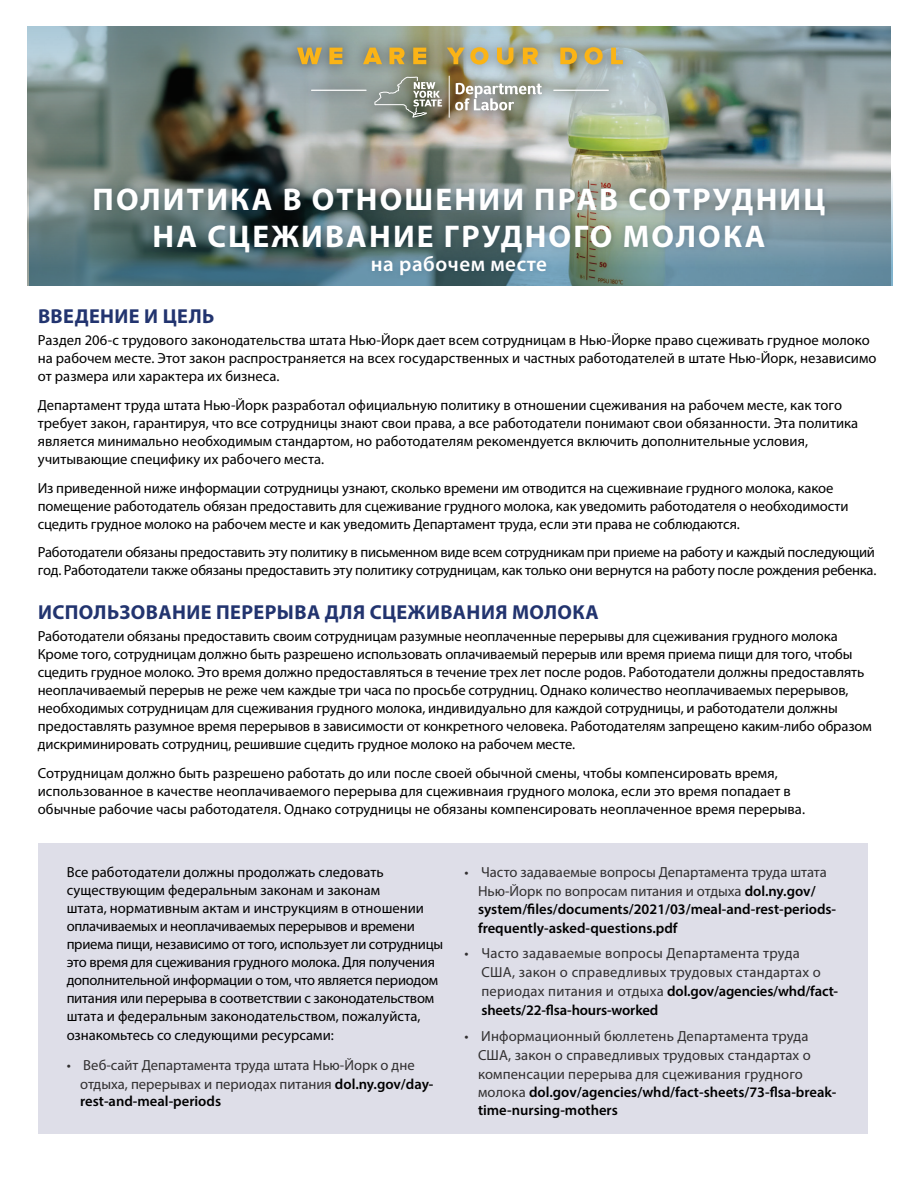
<style>
.page{position:relative;width:918px;height:1188px;background:#fff}
.page>*{position:absolute;margin:0;border:0;box-sizing:border-box;transform-origin:0 0}
.t1{font:700 31.5px/37.5px "Myriad Pro";letter-spacing:.07em;color:#fff;text-align:center}
.t2{font:600 21px "Myriad Pro";letter-spacing:.025em;color:#fff}
.t3{font:700 20.25px "Myriad Pro";letter-spacing:.02em;color:#22346f}
.t4{font:14.7px/18px "Myriad Pro";letter-spacing:-.005em;color:#000}
.t5{font:14.7px/18.9px "Myriad Pro";letter-spacing:.005em;color:#312f30}
.t6{font:600 14.7px/18.9px "Myriad Pro";color:#000}
.s1{font-weight:600;color:#000}
</style>
<div class="page">
<img style="left:27px;top:156px;width:864px;height:129px">
<img style="left:27px;top:27px;width:864px;height:129px">
<svg style="left:29px;top:170px;width:864px;height:115px;background:#768a8d"></svg>
<div style="left:283px;top:33px;width:354px;height:99px;background:#231f20;opacity:.36"></div>
<hr style="left:553px;top:90px;width:56px;height:1px;background:#fff">
<hr style="left:311px;top:90px;width:56px;height:1px;background:#fff">
<svg style="left:455px;top:83px;width:87px;height:27px"></svg>
<hr style="left:449px;top:76px;width:1px;height:42px;background:#fff">
<svg style="left:374px;top:77px;width:68px;height:41px;background:#92988d"></svg>
<svg style="left:297px;top:48px;width:25px;height:16px"></svg>
<svg style="left:329px;top:48px;width:13px;height:16px"></svg>
<svg style="left:363px;top:48px;width:19px;height:16px"></svg>
<svg style="left:389px;top:48px;width:16px;height:16px"></svg>
<svg style="left:413px;top:48px;width:13px;height:16px"></svg>
<svg style="left:447px;top:47px;width:42px;height:18px"></svg>
<svg style="left:497px;top:48px;width:16px;height:17px"></svg>
<svg style="left:523px;top:48px;width:15px;height:16px"></svg>
<svg style="left:560px;top:48px;width:17px;height:16px"></svg>
<svg style="left:585px;top:47px;width:18px;height:18px"></svg>
<svg style="left:611px;top:48px;width:12px;height:16px"></svg>
<div style="left:89px;top:182px;width:742px;height:99px;background:#002953;opacity:.2"></div>
<div style="left:38px;top:843px;width:829px;height:291px;background:#dedee8"></div>
<h1 class="t1" style="left:93px;top:179px;width:734px">ПОЛИТИКА В ОТНОШЕНИИ ПРАВ СОТРУДНИЦ<br>НА СЦЕЖИВАНИЕ ГРУДНОГО МОЛОКА</h1>
<h2 class="t2" style="left:371px;top:251px;width:178px">на рабочем месте</h2>
<h3 class="t3" style="left:38px;top:303px;width:178px">ВВЕДЕНИЕ И ЦЕЛЬ</h3>
<p class="t4" style="left:38px;top:331px;width:840px">Раздел 206-c трудового законодательства штата Нью-Йорк дает всем сотрудницам в Нью-Йорке право сцеживать грудное молоко на рабочем месте. Этот закон распространяется на всех государственных и частных работодателей в штате Нью-Йорк, независимо от размера или характера их бизнеса.</p>
<p class="t4" style="left:38px;top:396px;width:822px">Департамент труда штата Нью-Йорк разработал официальную политику в отношении сцеживания на рабочем месте, как того требует закон, гарантируя, что все сотрудницы знают свои права, а все работодатели понимают свои обязанности. Эта политика является минимально необходимым стандартом, но работодателям рекомендуется включить дополнительные условия, учитывающие специфику их рабочего места.</p>
<p class="t4" style="left:38px;top:478px;width:812px">Из приведенной ниже информации сотрудницы узнают, сколько времени им отводится на сцеживнаие грудного молока, какое помещение работодатель обязан предоставить для сцеживание грудного молока, как уведомить работодателя о необходимости сцедить грудное молоко на рабочем месте и как уведомить Департамент труда, если эти права не соблюдаются.</p>
<p class="t4" style="left:38px;top:543px;width:840px">Работодатели обязаны предоставить эту политику в письменном виде всем сотрудникам при приеме на работу и каждый последующий год. Работодатели также обязаны предоставить эту политику сотрудницам, как только они вернутся на работу после рождения ребенка.</p>
<h3 class="t3" style="left:38px;top:599px;width:562px">ИСПОЛЬЗОВАНИЕ ПЕРЕРЫВА ДЛЯ СЦЕЖИВАНИЯ МОЛОКА</h3>
<p class="t4" style="left:38px;top:627px;width:836px">Работодатели обязаны предоставить своим сотрудницам разумные неоплаченные перерывы для сцеживания грудного молока Кроме того, сотрудницам должно быть разрешено использовать оплачиваемый перерыв или время приема пищи для того, чтобы сцедить грудное молоко. Это время должно предоставляться в течение трех лет после родов. Работодатели должны предоставлять неоплачиваемый перерыв не реже чем каждые три часа по просьбе сотрудниц. Однако количество неоплачиваемых перерывов, необходимых сотрудницам для сцеживания грудного молока, индивидуально для каждой сотрудницы, и работодатели должны предоставлять разумное время перерывов в зависимости от конкретного человека. Работодателям запрещено каким-либо образом дискриминировать сотрудниц, решившие сцедить грудное молоко на рабочем месте.</p>
<p class="t4" style="left:38px;top:764px;width:769px">Сотрудницам должно быть разрешено работать до или после своей обычной смены, чтобы компенсировать время, использованное в качестве неоплачиваемого перерыва для сцеживнаия грудного молока, если это время попадает в обычные рабочие часы работодателя. Однако сотрудницы не обязаны компенсировать неоплаченное время перерыва.</p>
<p class="t4" style="left:67px;top:863px;width:378px">Все работодатели должны продолжать следовать существующим федеральным законам и законам<br>штата, нормативным актам и инструкциям в отношении оплачиваемых и неоплачиваемых перерывов и времени приема пищи, независимо от того, использует ли сотрудницы это время для сцеживания грудного молока. Для получения дополнительной информации о том, что является периодом питания или перерыва в соответствии с законодательством штата и федеральным законодательством, пожалуйста, ознакомьтесь со следующими ресурсами:</p>
<p class="t5" style="left:80px;top:1055px;width:355px;text-indent:-13px">• Веб-сайт Департамента труда штата Нью-Йорк о дне отдыха, перерывах и периодах питания <span class="s1">dol.ny.gov/day-</span></p>
<p class="t6" style="left:80px;top:1092px;width:142px">rest-and-meal-periods</p>
<p class="t5" style="left:465px;top:863px;width:364px;text-align:center">• Часто задаваемые вопросы Департамента труда штата<br>Нью-Йорк по вопросам питания и отдыха <span class="s1">dol.ny.gov/</span></p>
<p class="t6" style="left:478px;top:899px;width:360px">system/files/documents/2021/03/meal-and-rest-periods&shy;frequently-asked-questions.pdf</p>
<p class="t5" style="left:481px;top:944px;width:358px;text-indent:-17px">• Часто задаваемые вопросы Департамента труда<br>США, закон о справедливых трудовых стандартах о периодах питания и отдыха <span class="s1">dol.gov/agencies/whd/fact&shy;sheets/22-flsa-hours-worked</span></p>
<p class="t5" style="left:478px;top:1026px;width:360px;text-indent:-13px">• Информационный бюллетень Департамента труда США, закон о справедливых трудовых стандартах о компенсации перерыва для сцеживания грудного молока <span class="s1">dol.gov/agencies/whd/fact-sheets/73-flsa-break-</span></p>
<p class="t6" style="left:478px;top:1100px;width:141px">time-nursing-mothers</p>
</div>
